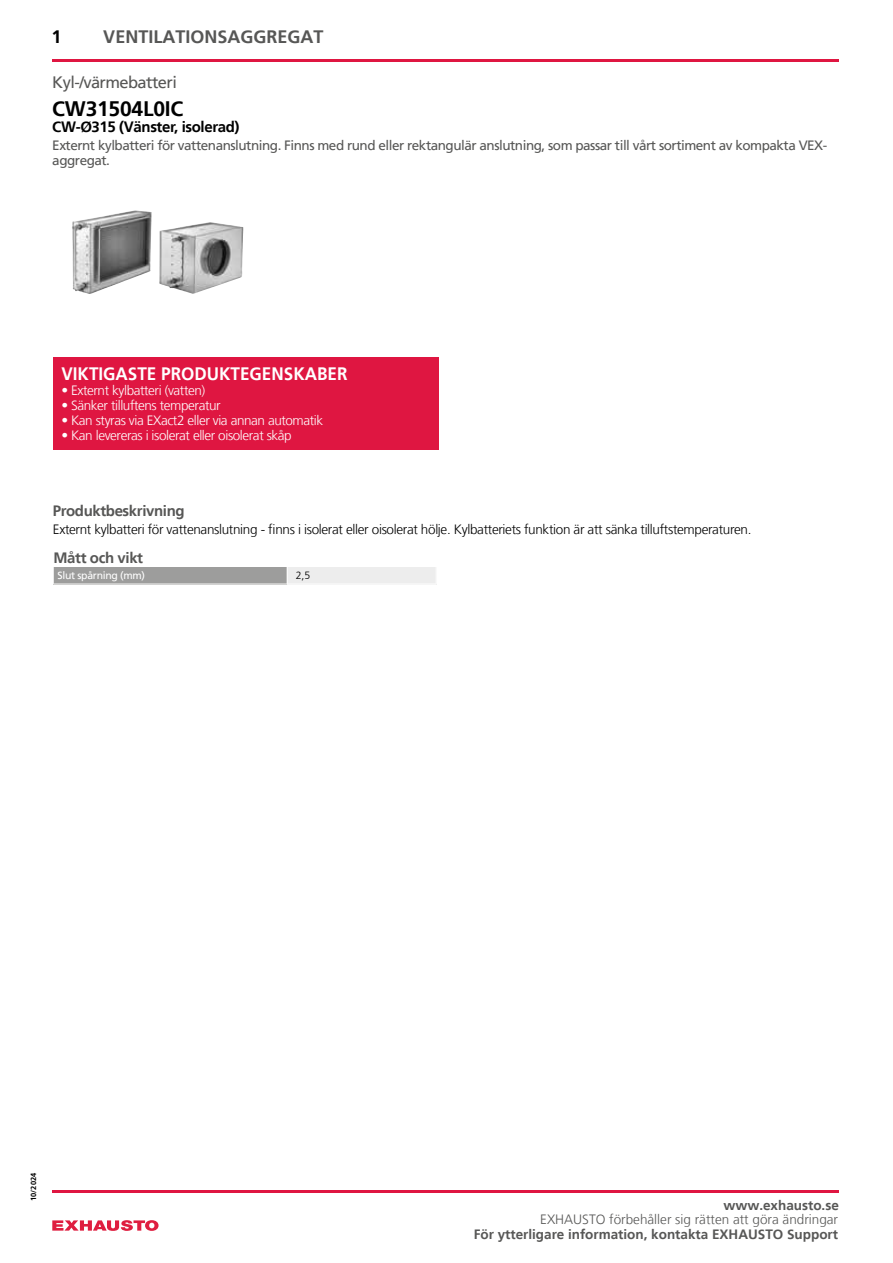
<style>
.page{position:relative;width:893px;height:1263px;background:#fff}
.page>*{position:absolute;margin:0;border:0;box-sizing:border-box;transform-origin:0 0}
.t1{font:700 21px "Frutiger LT";letter-spacing:-.01em;color:#000}
.t2{font:700 18px "Frutiger LT";color:#fff;scale:.95 1}
.t3{font:700 18px "Frutiger LT";color:#575756}
.t4{font:700 18px "Frutiger LT";color:#000}
.t5{font:16.5px "Frutiger LT";letter-spacing:-.035em;color:#575756}
.t6{font:700 15px "Frutiger LT";letter-spacing:-.025em;color:#575756}
.t7{font:700 15px "Frutiger LT";letter-spacing:-.025em;color:#000}
.t8{font:300 13.5px "Frutiger LT";letter-spacing:-.03em;color:#fff}
.t9{font:13.5px/15px "Frutiger LT";letter-spacing:-.035em;color:#575756}
.t10{font:300 13.5px "Frutiger LT";letter-spacing:-.025em;color:#000}
.t11{font:700 13.5px "Frutiger LT";color:#575756}
.t12{font:300 13.5px "Frutiger LT";color:#575756}
.t13{font:10.5px "Frutiger LT";letter-spacing:-.03em;color:#fff}
.t14{font:300 10.5px "Frutiger LT";color:#000}
.t15{font:700 7.5px "Frutiger LT";color:#000}
</style>
<div class="page">
<svg style="left:79px;top:210px;width:165px;height:84px"></svg>
<img style="left:72px;top:210px;width:63px;height:81px">
<div style="left:53px;top:358px;width:386px;height:92px;background:#df1641"></div>
<svg style="left:52px;top:1220px;width:107px;height:11px"></svg>
<hr style="left:52px;top:60px;width:787px;height:2px;background:#df1641">
<div style="left:53px;top:567px;width:234px;height:17px;background:#9d9d9c"></div>
<div style="left:287px;top:567px;width:149px;height:17px;background:#ededed"></div>
<svg style="left:53px;top:567px;width:1px;height:17px"></svg>
<svg style="left:287px;top:567px;width:1px;height:17px"></svg>
<hr style="left:52px;top:1190px;width:787px;height:2px;background:#df1641">
<h2 class="t4" style="left:52px;top:27px;width:12px">1</h2>
<h2 class="t3" style="left:103px;top:27px;width:222px">VENTILATIONSAGGREGAT</h2>
<p class="t5" style="left:52px;top:73px;width:126px">Kyl-/värmebatteri</p>
<h1 class="t1" style="left:52px;top:96px;width:132px">CW31504L0IC</h1>
<p class="t7" style="left:52px;top:118px;width:189px">CW-Ø315 (Vänster, isolerad)</p>
<p class="t9" style="left:52px;top:138px;width:776px">Externt kylbatteri för vattenanslutning. Finns med rund eller rektangulär anslutning, som passar till vårt sortiment av kompakta VEX&shy;aggregat.</p>
<h2 class="t2" style="left:61px;top:363px;width:303px">VIKTIGASTE PRODUKTEGENSKABER</h2>
<p class="t8" style="left:61px;top:382px;width:145px">• Externt kylbatteri (vatten)</p>
<p class="t8" style="left:61px;top:397px;width:161px">• Sänker tilluftens temperatur</p>
<p class="t8" style="left:61px;top:412px;width:263px">• Kan styras via EXact2 eller via annan automatik</p>
<p class="t8" style="left:61px;top:427px;width:232px">• Kan levereras i isolerat eller oisolerat skåp</p>
<p class="t6" style="left:53px;top:502px;width:133px">Produktbeskrivning</p>
<p class="t10" style="left:53px;top:522px;width:700px">Externt kylbatteri för vattenanslutning - finns i isolerat eller oisolerat hölje. Kylbatteriets funktion är att sänka tilluftstemperaturen.</p>
<p class="t6" style="left:53px;top:549px;width:91px">Mått och vikt</p>
<p class="t13" style="left:58px;top:569px;width:89px">Slut spårning (mm)</p>
<p class="t14" style="left:296px;top:570px;width:16px">2,5</p>
<p class="t15" style="left:29px;top:1201px;width:29px;rotate:-90deg">10/2024</p>
<p class="t11" style="left:723px;top:1198px;width:117px">www.exhausto.se</p>
<p class="t12" style="left:540px;top:1212px;width:299px">EXHAUSTO förbehåller sig rätten att göra ändringar</p>
<p class="t11" style="left:474px;top:1226px;width:366px">För ytterligare information, kontakta EXHAUSTO Support</p>
</div>
